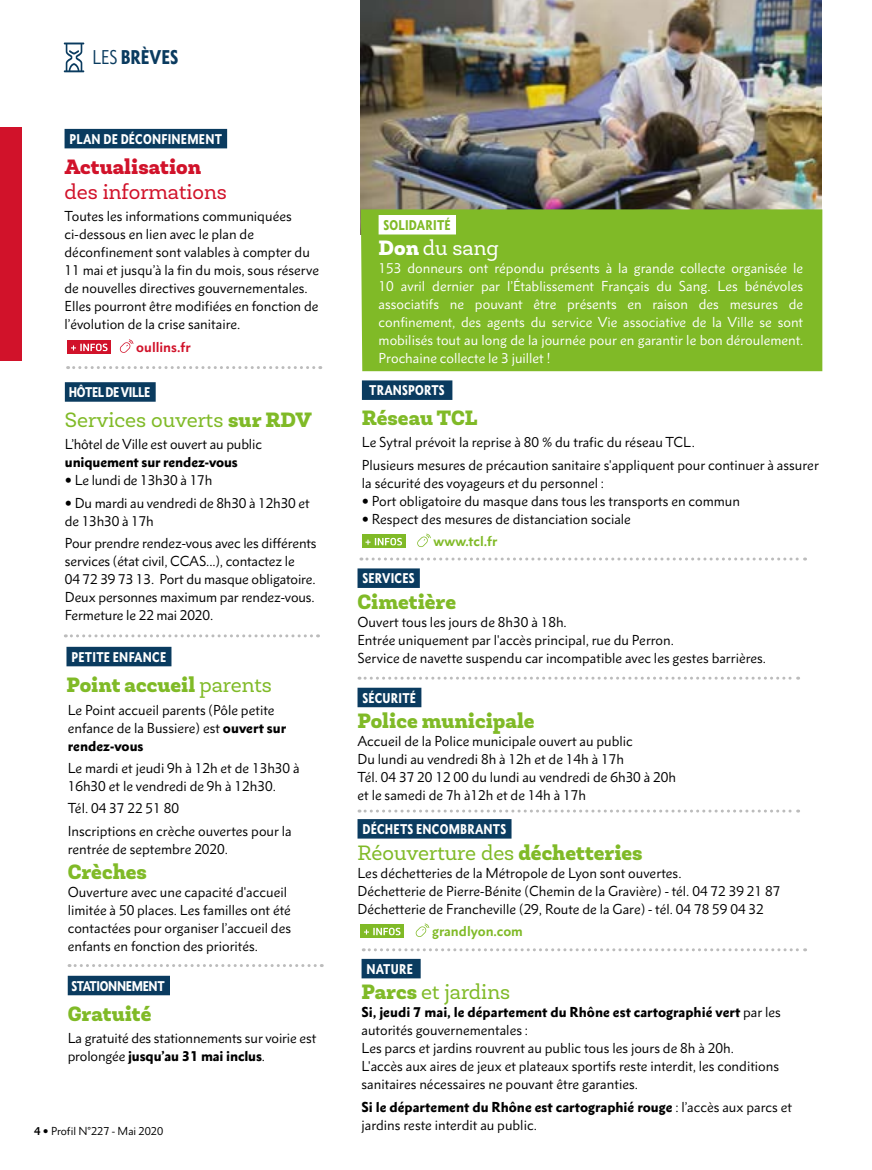
<style>
.page{position:relative;width:872px;height:1170px;background:#fff}
.page>*{position:absolute;margin:0;border:0;box-sizing:border-box;transform-origin:0 0}
.t1{font:900 21px "Newslab";color:#80ba27}
.t2{font:21px "Newslab";color:#80ba27}
.t3{font:21px "Newslab";color:#d1122a}
.t4{font:900 21px "Newslab";color:#d1122a}
.t5{font:21px "Newslab";color:#fff}
.t6{font:900 condensed 18px "Metro Nova Pro";color:#0a3b5f}
.t7{font:13.05px/18px "Metro Nova Pro";color:#000}
.t8{font:13.05px/18px "Metro Nova Pro";color:#fff;text-align:justify}
.t9{font:900 13.05px "Metro Nova Pro";letter-spacing:-.01em;color:#000}
.t10{font:700 13.05px "Metro Nova Pro";color:#80ba27}
.t11{font:700 13.05px "Metro Nova Pro";color:#d1122a}
.t12{font:900 condensed 12.75px "Metro Nova Pro";letter-spacing:.02em;color:#fff}
.t13{font:900 condensed 12.75px "Metro Nova Pro";letter-spacing:-.025em;color:#fff}
.t14{font:900 condensed 12.75px "Metro Nova Pro";letter-spacing:.02em;color:#80ba27}
.t15{font:10.5px "Metro Nova Pro";color:#000}
.s1{font-weight:400}
.s2{font-weight:900}
.s3{font-weight:700}
</style>
<div class="page">
<svg style="left:64px;top:43px;width:20px;height:29px"></svg>
<img style="left:361px;top:0;width:460px;height:209px">
<div style="left:361px;top:209px;width:461px;height:162px;background:#80ba27"></div>
<div style="left:378px;top:215px;width:78px;height:19px;background:#fff"></div>
<svg style="left:359px;top:809px;width:439px;height:3px"></svg>
<svg style="left:359px;top:676px;width:439px;height:3px"></svg>
<svg style="left:68px;top:366px;width:253px;height:3px"></svg>
<svg style="left:69px;top:964px;width:253px;height:2px"></svg>
<svg style="left:361px;top:557px;width:444px;height:3px"></svg>
<svg style="left:65px;top:634px;width:253px;height:3px"></svg>
<div style="left:362px;top:380px;width:90px;height:20px;background:#0a3b5f"></div>
<div style="left:362px;top:534px;width:44px;height:14px;background:#80ba27"></div>
<svg style="left:365px;top:538px;width:37px;height:7px"></svg>
<svg style="left:417px;top:533px;width:14px;height:14px"></svg>
<div style="left:68px;top:975px;width:102px;height:20px;background:#0a3b5f"></div>
<div style="left:65px;top:382px;width:91px;height:19px;background:#0a3b5f"></div>
<div style="left:357px;top:819px;width:154px;height:19px;background:#0a3b5f"></div>
<div style="left:360px;top:924px;width:44px;height:13px;background:#80ba27"></div>
<svg style="left:364px;top:927px;width:36px;height:8px"></svg>
<svg style="left:415px;top:923px;width:14px;height:14px"></svg>
<div style="left:357px;top:568px;width:63px;height:20px;background:#0a3b5f"></div>
<div style="left:357px;top:687px;width:64px;height:20px;background:#0a3b5f"></div>
<div style="left:65px;top:129px;width:162px;height:19px;background:#0a3b5f"></div>
<div style="left:67px;top:340px;width:44px;height:14px;background:#d1122a"></div>
<svg style="left:71px;top:343px;width:37px;height:8px"></svg>
<svg style="left:119px;top:339px;width:14px;height:14px"></svg>
<div style="left:66px;top:646px;width:105px;height:20px;background:#0a3b5f"></div>
<div style="left:0;top:127px;width:21px;height:233px;background:#d1122a"></div>
<svg style="left:363px;top:948px;width:442px;height:3px"></svg>
<div style="left:361px;top:958px;width:60px;height:20px;background:#0a3b5f"></div>
<h2 class="t6" style="left:92px;top:45px;width:87px"><span class="s1">LES</span> BRÈVES</h2>
<p class="t12" style="left:70px;top:131px;width:154px">PLAN DE DÉCONFINEMENT</p>
<h1 class="t4" style="left:65px;top:153px;width:138px">Actualisation</h1>
<h1 class="t3" style="left:65px;top:179px;width:164px">des informations</h1>
<p class="t7" style="left:65px;top:207px;width:256px">Toutes les informations communiquées ci-dessous en lien avec le plan de déconfinement sont valables à compter du 11 mai et jusqu’à la fin du mois, sous réserve de nouvelles directives gouvernementales.<br>Elles pourront être modifiées en fonction de l’évolution de la crise sanitaire.</p>
<p class="t11" style="left:136px;top:338px;width:56px">oullins.fr</p>
<p class="t13" style="left:69px;top:384px;width:83px">HÔTEL DE VILLE</p>
<h1 class="t2" style="left:65px;top:407px;width:248px">Services ouverts <span class="s2">sur RDV</span></h1>
<p class="t7" style="left:65px;top:435px;width:199px">L’hôtel de Ville est ouvert au public</p>
<p class="t9" style="left:65px;top:454px;width:175px">uniquement sur rendez-vous</p>
<p class="t7" style="left:75px;top:469px;width:236px;line-height:22.2px">Le lundi de 13h30 à 17h<br>Du mardi au vendredi de 8h30 à 12h30 et</p>
<p class="t7" style="left:65px;top:509px;width:253px;line-height:22.2px">de 13h30 à 17h<br>Pour prendre rendez-vous avec les différents</p>
<p class="t7" style="left:65px;top:551px;width:252px">services (état civil, CCAS...), contactez le<br>04 72 39 73 13. Port du masque obligatoire.<br>Deux personnes maximum par rendez-vous.<br>Fermeture le 22 mai 2020.</p>
<p class="t12" style="left:71px;top:648px;width:96px">PETITE ENFANCE</p>
<h1 class="t1" style="left:66px;top:670px;width:207px">Point accueil <span class="s1">parents</span></h1>
<p class="t7" style="left:68px;top:700px;width:220px">Le Point accueil parents (Pôle petite enfance de la Bussiere) est <span class="s2">ouvert sur rendez-vous</span></p>
<p class="t7" style="left:68px;top:759px;width:233px">Le mardi et jeudi 9h à 12h et de 13h30 à<br>16h30 et le vendredi de 9h à 12h30.</p>
<p class="t7" style="left:68px;top:797px;width:225px;line-height:22.2px">Tél. 04 37 22 51 80<br>Inscriptions en crèche ouvertes pour la</p>
<p class="t7" style="left:68px;top:839px;width:162px">rentrée de septembre 2020.</p>
<h1 class="t1" style="left:68px;top:858px;width:81px">Crèches</h1>
<p class="t7" style="left:68px;top:883px;width:225px">Ouverture avec une capacité d'accueil limitée à 50 places. Les familles ont été contactées pour organiser l’accueil des enfants en fonction des priorités.</p>
<p class="t13" style="left:72px;top:977px;width:95px">STATIONNEMENT</p>
<h1 class="t1" style="left:68px;top:999px;width:85px">Gratuité</h1>
<p class="t7" style="left:68px;top:1028px;width:250px">La gratuité des stationnements sur voirie est prolongée <span class="s2">jusqu’au 31 mai inclus</span>.</p>
<p class="t15" style="left:34px;top:1123px;width:131px"><span class="s3">4</span> Profil N°227 - Mai 2020</p>
<p class="t14" style="left:383px;top:217px;width:69px">SOLIDARITÉ</p>
<h1 class="t5" style="left:378px;top:235px;width:122px"><span class="s2">Don</span> du sang</h1>
<p class="t8" style="left:378px;top:259px;width:426px">153 donneurs ont répondu présents à la grande collecte organisée le 10 avril dernier par l’Établissement Français du Sang. Les bénévoles associatifs ne pouvant être présents en raison des mesures de confinement, des agents du service Vie associative de la Ville se sont mobilisés tout au long de la journée pour en garantir le bon déroulement.<br>Prochaine collecte le 3 juillet !</p>
<p class="t12" style="left:369px;top:382px;width:77px">TRANSPORTS</p>
<h1 class="t1" style="left:362px;top:404px;width:117px">Réseau TCL</h1>
<p class="t7" style="left:362px;top:431px;width:458px;line-height:22.2px">Le Sytral prévoit la reprise à 80 % du trafic du réseau TCL.<br>Plusieurs mesures de précaution sanitaire s'appliquent pour continuer à assurer</p>
<p class="t7" style="left:372px;top:473px;width:370px;text-indent:-10px">la sécurité des voyageurs et du personnel :<br>Port obligatoire du masque dans tous les transports en commun<br>Respect des mesures de distanciation sociale</p>
<p class="t10" style="left:433px;top:532px;width:65px">www.tcl.fr</p>
<p class="t12" style="left:362px;top:570px;width:54px">SERVICES</p>
<h1 class="t1" style="left:357px;top:588px;width:100px">Cimetière</h1>
<p class="t7" style="left:357px;top:613px;width:410px">Ouvert tous les jours de 8h30 à 18h.<br>Entrée uniquement par l'accès principal, rue du Perron.<br>Service de navette suspendu car incompatible avec les gestes barrières.</p>
<p class="t12" style="left:362px;top:689px;width:55px">SÉCURITÉ</p>
<h1 class="t1" style="left:357px;top:707px;width:179px">Police municipale</h1>
<p class="t7" style="left:357px;top:732px;width:320px">Accueil de la Police municipale ouvert au public<br>Du lundi au vendredi 8h à 12h et de 14h à 17h<br>Tél. 04 37 20 12 00 du lundi au vendredi de 6h30 à 20h et le samedi de 7h à12h et de 14h à 17h</p>
<p class="t12" style="left:362px;top:821px;width:145px">DÉCHETS ENCOMBRANTS</p>
<h1 class="t2" style="left:357px;top:839px;width:286px">Réouverture des <span class="s2">déchetteries</span></h1>
<p class="t7" style="left:357px;top:863px;width:424px">Les déchetteries de la Métropole de Lyon sont ouvertes.<br>Déchetterie de Pierre-Bénite (Chemin de la Gravière) - tél. 04 72 39 21 87<br>Déchetterie de Francheville (29, Route de la Gare) - tél. 04 78 59 04 32</p>
<p class="t10" style="left:432px;top:922px;width:92px">grandlyon.com</p>
<p class="t12" style="left:366px;top:960px;width:48px">NATURE</p>
<h1 class="t2" style="left:361px;top:979px;width:150px"><span class="s2">Parcs</span> et jardins</h1>
<p class="t7" style="left:361px;top:1003px;width:421px"><span class="s2">Si, jeudi 7 mai, le département du Rhône est cartographié vert</span> par les autorités gouvernementales :<br>Les parcs et jardins rouvrent au public tous les jours de 8h à 20h.<br>L'accès aux aires de jeux et plateaux sportifs reste interdit, les conditions sanitaires nécessaires ne pouvant être garanties.</p>
<p class="t7" style="left:361px;top:1097px;width:432px"><span class="s2">Si le département du Rhône est cartographié rouge</span> : l’accès aux parcs et jardins reste interdit au public.</p>
</div>
